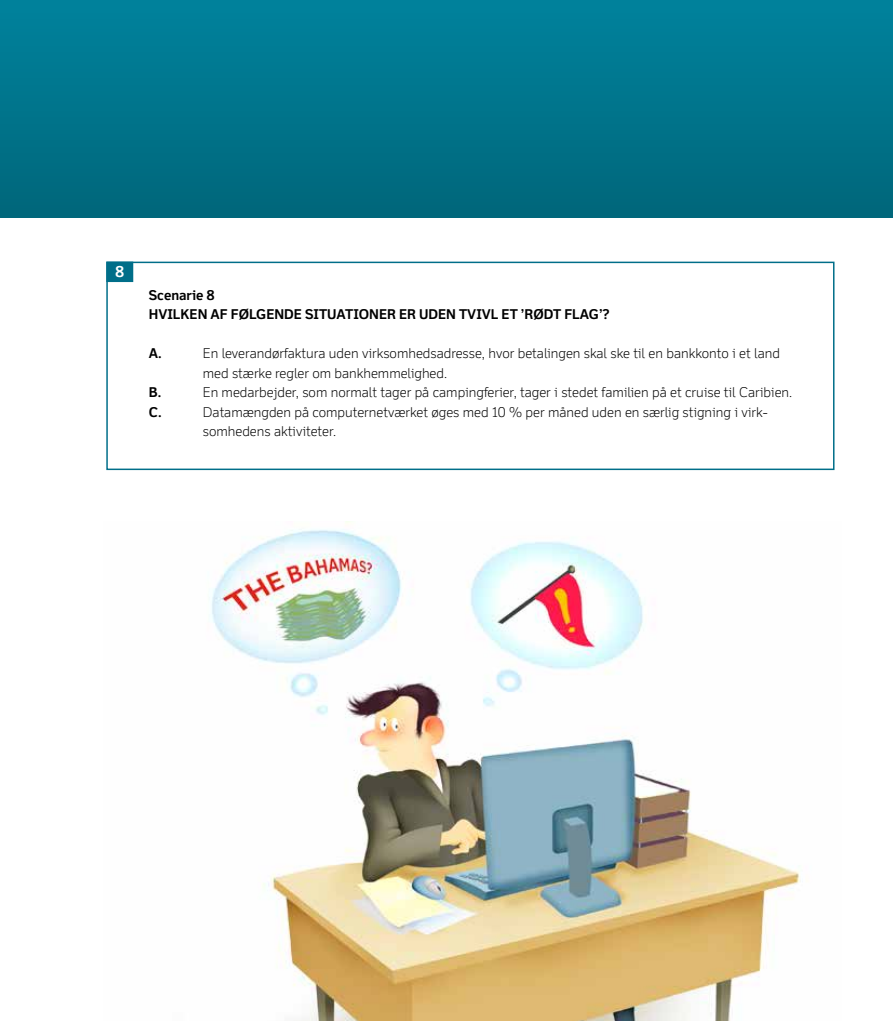
<style>
.page{position:relative;width:893px;height:1021px;background:#fff}
.page>*{position:absolute;margin:0;border:0;box-sizing:border-box;transform-origin:0 0}
.t1{font:700 15px "Felbridge DONG Energy";color:#fff}
.t2{font:300 13.5px/19.5px "Felbridge DONG Energy";color:#000}
.t3{font:700 13.5px/19.5px "Felbridge DONG Energy";color:#000}
</style>
<div class="page">
<div style="left:0;top:0;width:893px;height:218px;background:linear-gradient(to bottom,#00829d,#00677b)"></div>
<img style="left:210px;top:521px;width:590px;height:499px">
<svg style="left:106px;top:261px;width:729px;height:210px"></svg>
<div style="left:106px;top:261px;width:27px;height:21px;background:#006e89"></div>
<p class="t1" style="left:115px;top:263px;width:11px">8</p>
<p class="t3" style="left:149px;top:285px;width:462px">Scenarie 8<br>HVILKEN AF FØLGENDE SITUATIONER ER UDEN TVIVL ET ’RØDT FLAG’?</p>
<p class="t3" style="left:149px;top:343px;width:14px">A.</p>
<p class="t2" style="left:203px;top:343px;width:579px">En leverandørfaktura uden virksomhedsadresse, hvor betalingen skal ske til en bankkonto i et land med stærke regler om bankhemmelighed.</p>
<p class="t3" style="left:149px;top:382px;width:14px">B.</p>
<p class="t2" style="left:203px;top:382px;width:591px">En medarbejder, som normalt tager på campingferier, tager i stedet familien på et cruise til Caribien.</p>
<p class="t3" style="left:149px;top:402px;width:14px">C.</p>
<p class="t2" style="left:203px;top:402px;width:566px">Datamængden på computernetværket øges med 10 % per måned uden en særlig stigning i virk&shy;somhedens aktiviteter.</p>
</div>
